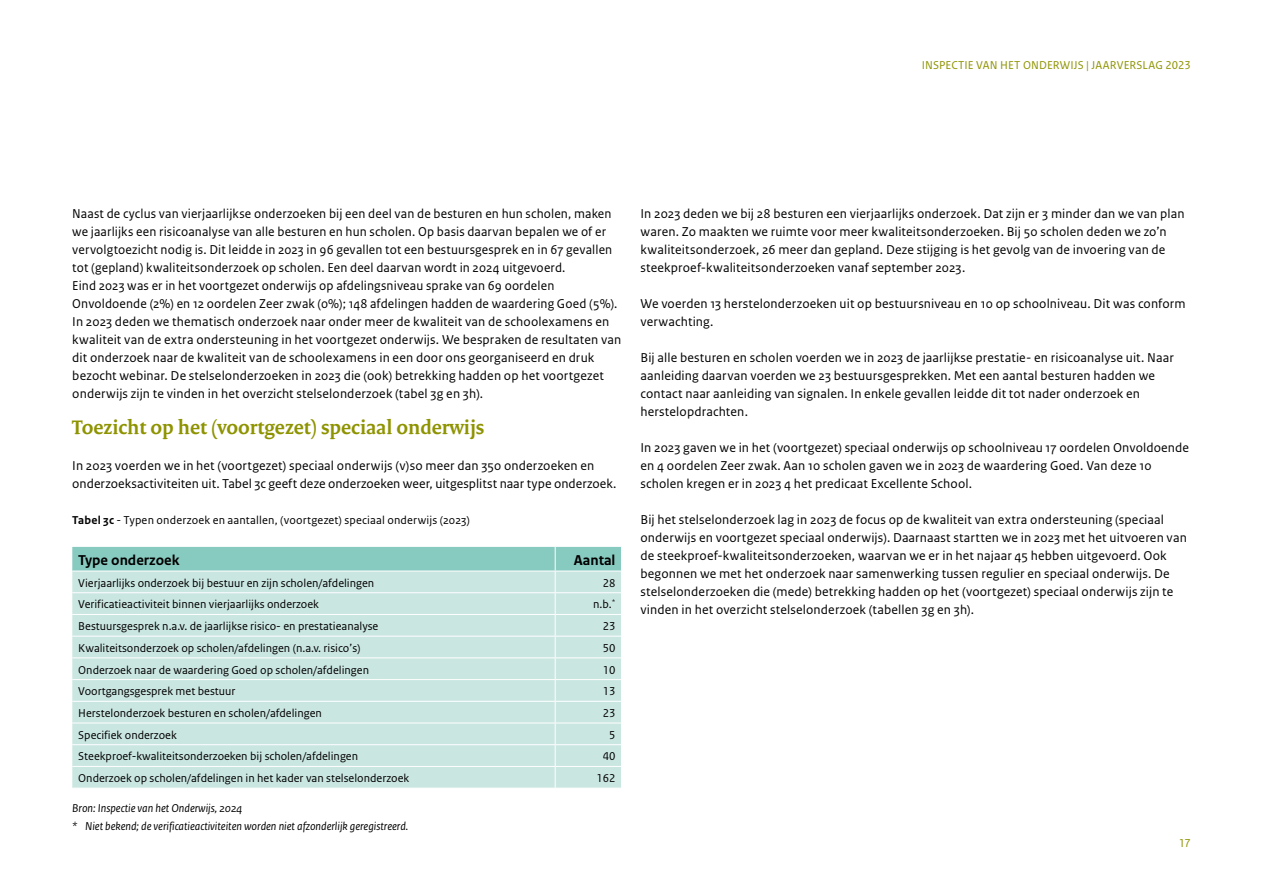
<style>
.page{position:relative;width:1263px;height:893px;background:#fff}
.page>*{position:absolute;margin:0;border:0;box-sizing:border-box;transform-origin:0 0}
.H3_Paragraafkop_Serif{font:700 21px "Rijksoverheid Serif";color:#8e9300}
.A_Tabel_Kop{font:700 15px "Rijksoverheid Sans Text";color:#000}
.P_Broodtekst_Sans{font:13.5px/18px "Rijksoverheid Sans Text";letter-spacing:.01em;color:#000}
.A_Tabel_Broodtekst{font:12px "Rijksoverheid Sans Text";color:#000}
.Fotobijschrift{font:italic 12px "Rijksoverheid Sans Text";color:#000}
.P_Figuurtitel{font:12px "Rijksoverheid Sans Text";letter-spacing:.015em;color:#000}
.t1{font:12px "Rijksoverheid Sans Text Regular 2";letter-spacing:.005em;color:#8e9300}
.t2{font:12px "Rijksoverheid Sans Text";color:#8e9300}
.s1{font-weight:700}
</style>
<div class="page">
<svg style="left:72px;top:547px;width:550px;height:241px;background:#c5e4df"></svg>
<hr style="left:72px;top:571px;width:483px;height:1px;background:#fff">
<hr style="left:555px;top:571px;width:67px;height:1px;background:#fff">
<p class="t1" style="left:922px;top:58px;width:270px">INSPECTIE VAN HET ONDERWIJS | JAARVERSLAG 2023</p>
<p class="P_Broodtekst_Sans" style="left:72px;top:205px;width:541px">Naast de cyclus van vierjaarlijkse onderzoeken bij een deel van de besturen en hun scholen, maken we jaarlijks een risicoanalyse van alle besturen en hun scholen. Op basis daarvan bepalen we of er vervolgtoezicht nodig is. Dit leidde in 2023 in 96 gevallen tot een bestuursgesprek en in 67 gevallen tot (gepland) kwaliteitsonderzoek op scholen. Een deel daarvan wordt in 2024 uitgevoerd.</p>
<p class="P_Broodtekst_Sans" style="left:72px;top:277px;width:547px">Eind 2023 was er in het voortgezet onderwijs op afdelingsniveau sprake van 69 oordelen<br>Onvoldoende (2%) en 12 oordelen Zeer zwak (0%); 148 afdelingen hadden de waardering Goed (5%).</p>
<p class="P_Broodtekst_Sans" style="left:72px;top:313px;width:551px">In 2023 deden we thematisch onderzoek naar onder meer de kwaliteit van de schoolexamens en kwaliteit van de extra ondersteuning in het voortgezet onderwijs. We bespraken de resultaten van dit onderzoek naar de kwaliteit van de schoolexamens in een door ons georganiseerd en druk bezocht webinar. De stelselonderzoeken in 2023 die (ook) betrekking hadden op het voortgezet onderwijs zijn te vinden in het overzicht stelselonderzoek (tabel 3g en 3h).</p>
<h3 class="H3_Paragraafkop_Serif" style="left:72px;top:414px;width:414px">Toezicht op het (voortgezet) speciaal onderwijs</h3>
<p class="P_Broodtekst_Sans" style="left:72px;top:457px;width:546px">In 2023 voerden we in het (voortgezet) speciaal onderwijs (v)so meer dan 350 onderzoeken en onderzoeksactiviteiten uit. Tabel 3c geeft deze onderzoeken weer, uitgesplitst naar type onderzoek.</p>
<p class="P_Figuurtitel" style="left:72px;top:513px;width:399px"><span class="s1">Tabel 3c</span> - Typen onderzoek en aantallen, (voortgezet) speciaal onderwijs (2023)</p>
<p class="A_Tabel_Kop" style="left:78px;top:552px;width:103px">Type onderzoek</p>
<p class="A_Tabel_Kop" style="left:574px;top:552px;width:43px">Aantal</p>
<p class="A_Tabel_Broodtekst" style="left:78px;top:576px;width:298px">Vierjaarlijks onderzoek bij bestuur en zijn scholen/afdelingen</p>
<p class="A_Tabel_Broodtekst" style="left:603px;top:576px;width:14px">28</p>
<p class="A_Tabel_Broodtekst" style="left:78px;top:598px;width:242px">Verificatieactiviteit binnen vierjaarlijks onderzoek</p>
<p class="A_Tabel_Broodtekst" style="left:593px;top:598px;width:24px">n.b.<sup>*</sup></p>
<p class="A_Tabel_Broodtekst" style="left:78px;top:619px;width:302px">Bestuursgesprek n.a.v. de jaarlijkse risico- en prestatieanalyse</p>
<p class="A_Tabel_Broodtekst" style="left:603px;top:619px;width:14px">23</p>
<p class="A_Tabel_Broodtekst" style="left:78px;top:641px;width:284px">Kwaliteitsonderzoek op scholen/afdelingen (n.a.v. risico’s)</p>
<p class="A_Tabel_Broodtekst" style="left:603px;top:641px;width:14px">50</p>
<p class="A_Tabel_Broodtekst" style="left:78px;top:663px;width:292px">Onderzoek naar de waardering Goed op scholen/afdelingen</p>
<p class="A_Tabel_Broodtekst" style="left:603px;top:663px;width:14px">10</p>
<p class="A_Tabel_Broodtekst" style="left:78px;top:684px;width:159px">Voortgangsgesprek met bestuur</p>
<p class="A_Tabel_Broodtekst" style="left:603px;top:684px;width:14px">13</p>
<p class="A_Tabel_Broodtekst" style="left:78px;top:706px;width:245px">Herstelonderzoek besturen en scholen/afdelingen</p>
<p class="A_Tabel_Broodtekst" style="left:603px;top:706px;width:14px">23</p>
<p class="A_Tabel_Broodtekst" style="left:78px;top:728px;width:100px">Specifiek onderzoek</p>
<p class="A_Tabel_Broodtekst" style="left:609px;top:728px;width:8px">5</p>
<p class="A_Tabel_Broodtekst" style="left:78px;top:750px;width:281px">Steekproef-kwaliteitsonderzoeken bij scholen/afdelingen</p>
<p class="A_Tabel_Broodtekst" style="left:603px;top:750px;width:14px">40</p>
<p class="A_Tabel_Broodtekst" style="left:78px;top:771px;width:332px">Onderzoek op scholen/afdelingen in het kader van stelselonderzoek</p>
<p class="A_Tabel_Broodtekst" style="left:596px;top:771px;width:21px">162</p>
<p class="Fotobijschrift" style="left:72px;top:801px;width:172px">Bron: Inspectie van het Onderwijs, 2024</p>
<p class="Fotobijschrift" style="left:72px;top:819px;width:338px">* Niet bekend; de verificatieactiviteiten worden niet afzonderlijk geregistreerd.</p>
<p class="P_Broodtekst_Sans" style="left:640px;top:205px;width:546px">In 2023 deden we bij 28 besturen een vierjaarlijks onderzoek. Dat zijn er 3 minder dan we van plan waren. Zo maakten we ruimte voor meer kwaliteitsonderzoeken. Bij 50 scholen deden we zo’n kwaliteitsonderzoek, 26 meer dan gepland. Deze stijging is het gevolg van de invoering van de steekproef-kwaliteitsonderzoeken vanaf september 2023.</p>
<p class="P_Broodtekst_Sans" style="left:640px;top:295px;width:547px">We voerden 13 herstelonderzoeken uit op bestuursniveau en 10 op schoolniveau. Dit was conform verwachting.</p>
<p class="P_Broodtekst_Sans" style="left:640px;top:349px;width:535px">Bij alle besturen en scholen voerden we in 2023 de jaarlijkse prestatie- en risicoanalyse uit. Naar aanleiding daarvan voerden we 23 bestuursgesprekken. Met een aantal besturen hadden we contact naar aanleiding van signalen. In enkele gevallen leidde dit tot nader onderzoek en herstelopdrachten.</p>
<p class="P_Broodtekst_Sans" style="left:640px;top:439px;width:550px">In 2023 gaven we in het (voortgezet) speciaal onderwijs op schoolniveau 17 oordelen Onvoldoende en 4 oordelen Zeer zwak. Aan 10 scholen gaven we in 2023 de waardering Goed. Van deze 10 scholen kregen er in 2023 4 het predicaat Excellente School.</p>
<p class="P_Broodtekst_Sans" style="left:640px;top:511px;width:548px">Bij het stelselonderzoek lag in 2023 de focus op de kwaliteit van extra ondersteuning (speciaal onderwijs en voortgezet speciaal onderwijs). Daarnaast startten we in 2023 met het uitvoeren van de steekproef-kwaliteitsonderzoeken, waarvan we er in het najaar 45 hebben uitgevoerd. Ook begonnen we met het onderzoek naar samenwerking tussen regulier en speciaal onderwijs. De stelselonderzoeken die (mede) betrekking hadden op het (voortgezet) speciaal onderwijs zijn te vinden in het overzicht stelselonderzoek (tabellen 3g en 3h).</p>
<p class="t2" style="left:1179px;top:836px;width:14px">17</p>
</div>
